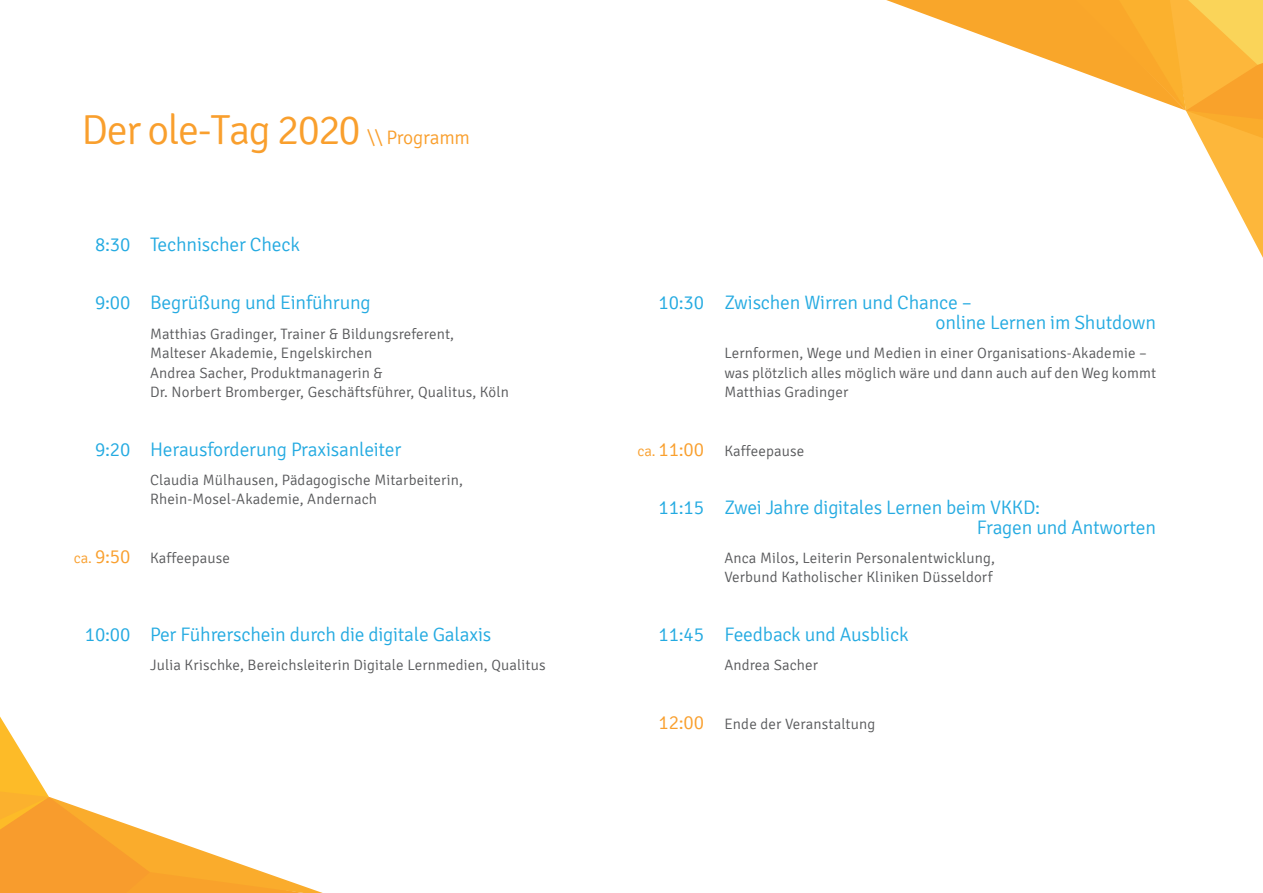
<style>
.page{position:relative;width:1263px;height:893px;background:#fff}
.page>*{position:absolute;margin:0;border:0;box-sizing:border-box;transform-origin:0 0}
.t1{font:300 41.85px "Signika";letter-spacing:-.035em;color:#f99f2d}
.t2{font:300 19.5px "Signika";letter-spacing:-.01em;color:#24aae1}
.t3{font:300 19.5px "Signika";letter-spacing:-.01em;color:#f99f2d}
.t4{font:300 15px "Signika";letter-spacing:.01em;color:#57585a}
.s1{font-size:19.5px}
.s2{font-size:15px}
</style>
<div class="page">
<svg style="left:0;top:716px;width:323px;height:177px"></svg>
<svg style="left:886px;top:0;width:377px;height:258px"></svg>
<p class="t1" style="left:82px;top:107px;width:390px">Der ole-Tag 2020 <span class="s1">\\ Programm</span></p>
<p class="t2" style="left:95px;top:234px;width:37px">8:30</p>
<p class="t2" style="left:150px;top:234px;width:151px">Technischer Check</p>
<p class="t2" style="left:95px;top:292px;width:37px">9:00</p>
<p class="t2" style="left:150px;top:292px;width:222px">Begrüßung und Einführung</p>
<p class="t4" style="left:150px;top:325px;width:306px">Matthias Gradinger, Trainer &amp; Bildungsreferent,</p>
<p class="t4" style="left:150px;top:345px;width:224px">Malteser Akademie, Engelskirchen</p>
<p class="t4" style="left:150px;top:364px;width:234px">Andrea Sacher, Produktmanagerin &amp;</p>
<p class="t4" style="left:150px;top:384px;width:360px">Dr. Norbert Bromberger, Geschäftsführer, Qualitus, Köln</p>
<p class="t2" style="left:659px;top:292px;width:47px">10:30</p>
<p class="t2" style="left:724px;top:292px;width:249px">Zwischen Wirren und Chance –</p>
<p class="t2" style="left:935px;top:312px;width:222px">online Lernen im Shutdown</p>
<p class="t4" style="left:724px;top:345px;width:424px">Lernformen, Wege und Medien in einer Organisations-Akademie –</p>
<p class="t4" style="left:724px;top:364px;width:433px">was plötzlich alles möglich wäre und dann auch auf den Weg kommt</p>
<p class="t4" style="left:724px;top:384px;width:125px">Matthias Gradinger</p>
<p class="t2" style="left:95px;top:438px;width:37px">9:20</p>
<p class="t3" style="left:74px;top:546px;width:58px"><span class="s2">ca.</span> 9:50</p>
<p class="t2" style="left:150px;top:438px;width:253px">Herausforderung Praxisanleiter</p>
<p class="t4" style="left:150px;top:472px;width:314px">Claudia Mülhausen, Pädagogische Mitarbeiterin,</p>
<p class="t4" style="left:150px;top:491px;width:228px">Rhein-Mosel-Akademie, Andernach</p>
<p class="t4" style="left:150px;top:550px;width:82px">Kaffeepause</p>
<p class="t3" style="left:637px;top:438px;width:68px"><span class="s2">ca.</span> 11:00</p>
<p class="t2" style="left:659px;top:497px;width:47px">11:15</p>
<p class="t4" style="left:724px;top:442px;width:82px">Kaffeepause</p>
<p class="t2" style="left:724px;top:497px;width:317px">Zwei Jahre digitales Lernen beim VKKD:</p>
<p class="t2" style="left:977px;top:516px;width:181px">Fragen und Antworten</p>
<p class="t4" style="left:724px;top:550px;width:272px">Anca Milos, Leiterin Personalentwicklung,</p>
<p class="t4" style="left:724px;top:569px;width:270px">Verbund Katholischer Kliniken Düsseldorf</p>
<p class="t2" style="left:150px;top:624px;width:343px">Per Führerschein durch die digitale Galaxis</p>
<p class="t4" style="left:150px;top:657px;width:397px">Julia Krischke, Bereichsleiterin Digitale Lernmedien, Qualitus</p>
<p class="t2" style="left:85px;top:624px;width:47px">10:00</p>
<p class="t2" style="left:659px;top:624px;width:47px">11:45</p>
<p class="t2" style="left:724px;top:624px;width:186px">Feedback und Ausblick</p>
<p class="t4" style="left:724px;top:657px;width:95px">Andrea Sacher</p>
<p class="t3" style="left:659px;top:711px;width:47px">12:00</p>
<p class="t4" style="left:724px;top:715px;width:152px">Ende der Veranstaltung</p>
</div>
